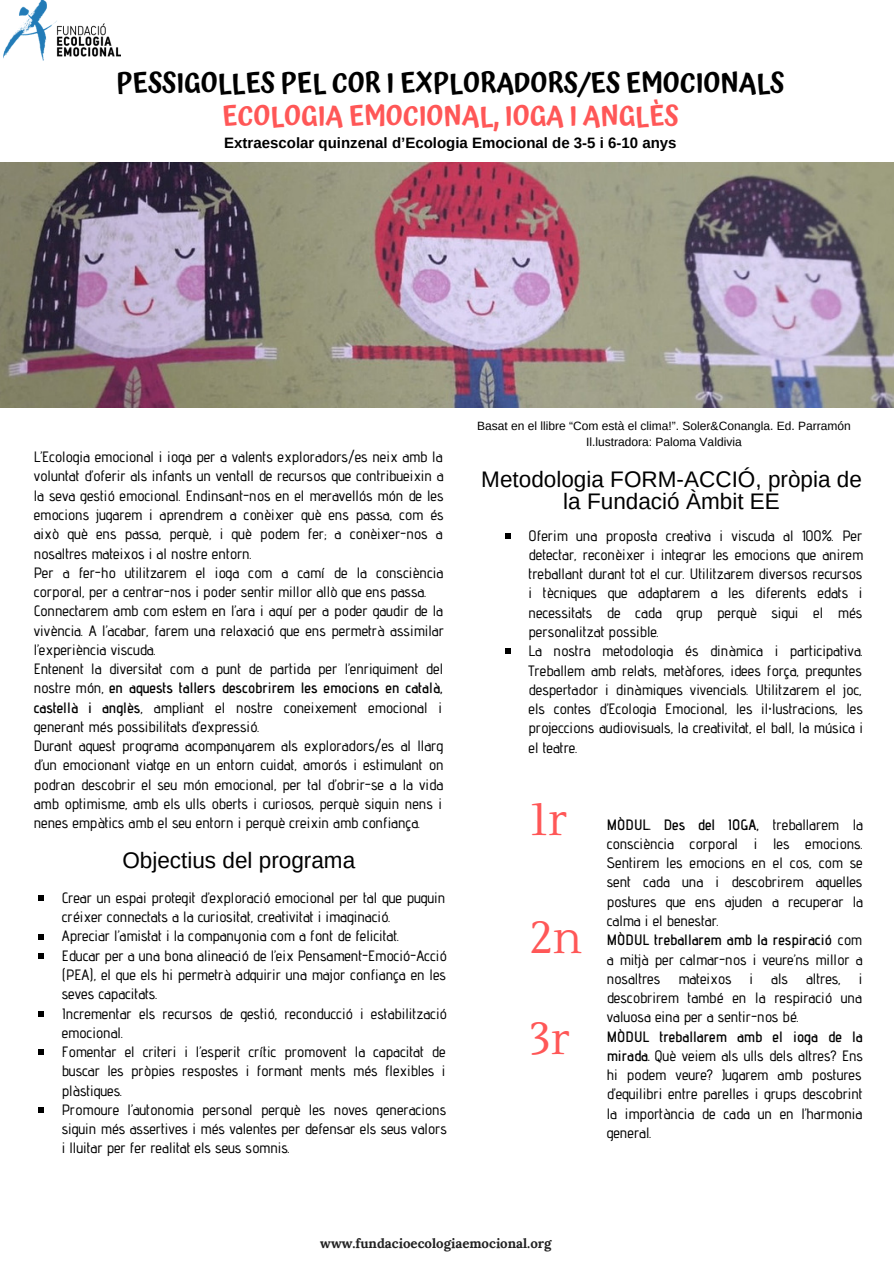
<style>
.page{position:relative;width:894px;height:1264px;background:#fff}
.page>*{position:absolute;margin:0;border:0;box-sizing:border-box;transform-origin:0 0}
.t1{font:45px "Lustria";color:#ff5757}
.t2{font:600 27px "Atma";color:#000}
.t3{font:600 27px "Atma";color:#ff5757}
.t4{font:22.5px/22.5px "Arimo";color:#000;text-align:center}
.t5{font:500 15px/19.2px "Advent Pro";color:#000}
.t6{font:700 15px "Arimo";color:#000}
.t7{font:700 13.2px "Lora";color:#222}
.t8{font:12px/15.8px "Arimo";color:#000;text-align:center}
.s1{font-weight:600}
.s2{font-family:"Noto Sans";font-weight:400}
</style>
<div class="page">
<svg style="left:38px;top:895px;width:6px;height:6px"></svg>
<svg style="left:38px;top:934px;width:6px;height:5px"></svg>
<svg style="left:38px;top:953px;width:6px;height:5px"></svg>
<svg style="left:38px;top:1011px;width:6px;height:5px"></svg>
<svg style="left:38px;top:1049px;width:6px;height:6px"></svg>
<svg style="left:38px;top:1107px;width:6px;height:5px"></svg>
<svg style="left:505px;top:533px;width:5px;height:5px"></svg>
<svg style="left:505px;top:648px;width:5px;height:6px"></svg>
<img style="left:0;top:163px;width:893px;height:244px">
<img style="left:3px;top:0;width:117px;height:61px">
<h2 class="t2" style="left:116px;top:66px;width:669px">PESSIGOLLES PEL COR I EXPLORADORS/ES EMOCIONALS</h2>
<h2 class="t3" style="left:222px;top:100px;width:458px">ECOLOGIA EMOCIONAL, IOGA I ANGLÈS</h2>
<p class="t6" style="left:224px;top:134px;width:454px">Extraescolar quinzenal d’Ecologia Emocional de 3-5 i 6-10 anys</p>
<p class="t5" style="left:34px;top:447px;width:411px">L’Ecologia emocional i ioga per a valents exploradors/es neix amb la voluntat d’oferir als infants un ventall de recursos que contribueixin a la seva gestió emocional. Endinsant-nos en el meravellós món de les emocions jugarem i aprendrem a conèixer què ens passa, com és això què ens passa, perquè, i què podem fer; a conèixer-nos a nosaltres mateixos i al nostre entorn.<br>Per a fer-ho utilitzarem el ioga com a camí de la consciència corporal, per a centrar-nos i poder sentir millor allò que ens passa.<br>Connectarem amb com estem en l’ara i aquí per a poder gaudir de la vivència. A l’acabar, farem una relaxació que ens permetrà assimilar l’experiència viscuda.<br>Entenent la diversitat com a punt de partida per l’enriquiment del nostre món, <span class="s1">en aquests tallers descobrirem les emocions en català, castellà i anglès</span>, ampliant el nostre coneixement emocional i generant més possibilitats d’expressió.<br>Durant aquest programa acompanyarem als exploradors/es al llarg d’un emocionant viatge en un entorn cuidat, amorós i estimulant on podran descobrir el seu món emocional, per tal d’obrir-se a la vida amb optimisme, amb els ulls oberts i curiosos, perquè siguin nens i nenes empàtics amb el seu entorn i perquè creixin amb confiança.</p>
<h3 class="t4" style="left:122px;top:849px;width:234px">Objectius del programa</h3>
<p class="t5" style="left:62px;top:887px;width:386px">Crear un espai protegit d’exploració emocional per tal que puguin créixer connectats a la curiositat, creativitat i imaginació.<br>Apreciar l’amistat i la companyonia com a font de felicitat.<br>Educar per a una bona alineació de l’eix Pensament-Emoció-Acció (PEA), el que els hi permetrà adquirir una major confiança en les seves capacitats.<br>Incrementar els recursos de gestió, reconducció i estabilització emocional.<br>Fomentar el criteri i l’esperit crític promovent la capacitat de buscar les pròpies respostes i formant ments més flexibles i plàstiques.<br>Promoure l’autonomia personal perquè les noves generacions siguin més assertives i més valentes per defensar els seus valors i lluitar per fer realitat els seus somnis.</p>
<p class="t8" style="left:477px;top:418px;width:375px">Basat en el llibre “Com està el clima!”. Soler&amp;Conangla. Ed. Parramón<br>Il.lustradora: Paloma Valdivia</p>
<h3 class="t4" style="left:481px;top:468px;width:382px">Metodologia FORM-ACCIÓ, pròpia de la Fundació Àmbit EE</h3>
<p class="t5" style="left:528px;top:525px;width:336px">Oferim una proposta creativa i viscuda al 100%. Per detectar, reconèixer i integrar les emocions que anirem treballant durant tot el cur. Utilitzarem diversos recursos i tècniques que adaptarem a les diferents edats i necessitats de cada grup perquè sigui el més personalitzat possible.<br>La nostra metodologia és dinàmica i participativa.<br>Treballem amb relats, metàfores, idees força, preguntes despertador i dinàmiques vivencials. Utilitzarem el joc, els contes d’Ecologia Emocional, les il<span class="s2">·</span>lustracions, les projeccions audiovisuals, la creativitat, el ball, la música i el teatre.</p>
<h1 class="t1" style="left:529px;top:791px;width:39px">1r</h1>
<h1 class="t1" style="left:529px;top:910px;width:54px">2n</h1>
<h1 class="t1" style="left:529px;top:1011px;width:41px">3r</h1>
<p class="t5" style="left:606px;top:814px;width:258px"><span class="s1">MÒDUL. Des del IOGA,</span> treballarem la consciència corporal i les emocions.<br>Sentirem les emocions en el cos, com se sent cada una i descobrirem aquelles postures que ens ajuden a recuperar la calma i el benestar.<br><span class="s1">MÒDUL treballarem amb la respiració</span> com a mitjà per calmar-nos i veure’ns millor a nosaltres mateixos i als altres, i descobrirem també en la respiració una valuosa eina per a sentir-nos bé.</p>
<p class="t5" style="left:606px;top:1026px;width:258px;text-align:justify"><span class="s1">MÒDUL treballarem amb el ioga de la mirada.</span> Què veiem als ulls dels altres? Ens hi podem veure? Jugarem amb postures d’equilibri entre parelles i grups descobrint la importància de cada un en l’harmonia general.</p>
<p class="t7" style="left:320px;top:1234px;width:233px">www.fundacioecologiaemocional.org</p>
</div>
